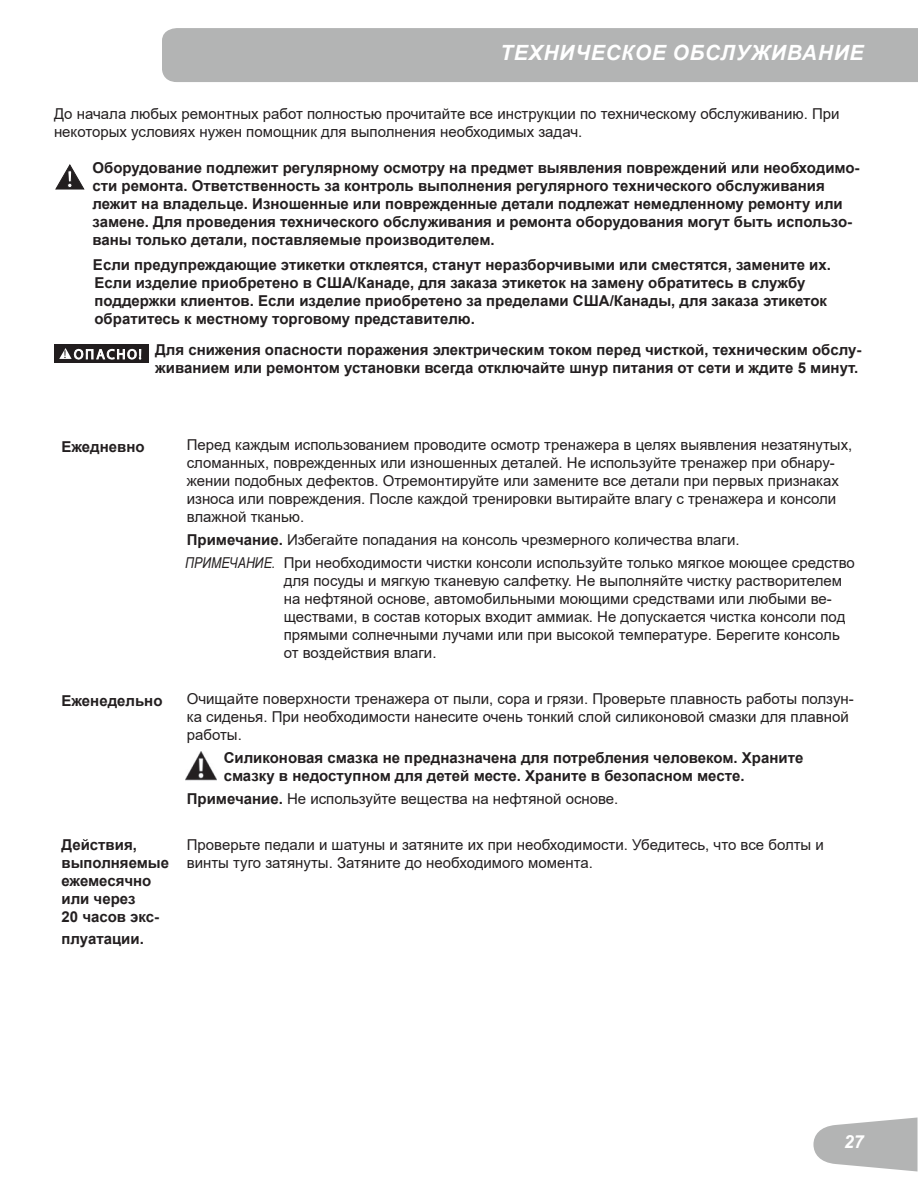
<style>
.page{position:relative;width:918px;height:1188px;background:#fff}
.page>*{position:absolute;margin:0;border:0;box-sizing:border-box;transform-origin:0 0}
.t1{font:italic 700 21px "Arial";letter-spacing:.035em;color:#fff}
.t2{font:italic 700 18px "Arial";color:#fff}
.t3{font:15px/18px "Arial";color:#231f20}
.t4{font:700 15px/18px "Arial";color:#231f20}
.t5{font:11.4px "Myriad Pro";color:#211d1e}
.s1{font-weight:700}
.s2{font-family:"Arial Narrow";font-style:italic}
</style>
<div class="page">
<div style="left:162px;top:28px;width:756px;height:54px;background:#b3b4b4"></div>
<svg style="left:813px;top:1118px;width:105px;height:54px"></svg>
<svg style="left:55px;top:164px;width:29px;height:26px"></svg>
<div style="left:54px;top:344px;width:94px;height:19px;background:#211d1e"></div>
<svg style="left:59px;top:348px;width:82px;height:12px"></svg>
<img style="left:185px;top:752px;width:32px;height:29px">
<h1 class="t1" style="left:500px;top:38px;width:365px">ТЕХНИЧЕСКОЕ ОБСЛУЖИВАНИЕ</h1>
<p class="t3" style="left:54px;top:105px;width:787px">До начала любых ремонтных работ полностью прочитайте все инструкции по техническому обслуживанию. При некоторых условиях нужен помощник для выполнения необходимых задач.</p>
<p class="t4" style="left:92px;top:159px;width:769px">Оборудование подлежит регулярному осмотру на предмет выявления повреждений или необходимо&shy;сти ремонта. Ответственность за контроль выполнения регулярного технического обслуживания лежит на владельце. Изношенные или поврежденные детали подлежат немедленному ремонту или замене. Для проведения технического обслуживания и ремонта оборудования могут быть использо&shy;ваны только детали, поставляемые производителем.</p>
<p class="t4" style="left:93px;top:256px;width:739px">Если предупреждающие этикетки отклеятся, станут неразборчивыми или сместятся, замените их.<br>Если изделие приобретено в США/Канаде, для заказа этикеток на замену обратитесь в службу поддержки клиентов. Если изделие приобретено за пределами США/Канады, для заказа этикеток обратитесь к местному торговому представителю.</p>
<p class="t5" style="left:64px;top:347px;width:4px">!</p>
<p class="t4" style="left:155px;top:341px;width:708px">Для снижения опасности поражения электрическим током перед чисткой, техническим обслу&shy;живанием или ремонтом установки всегда отключайте шнур питания от сети и ждите 5 минут.</p>
<p class="t4" style="left:62px;top:438px;width:85px">Ежедневно</p>
<p class="t3" style="left:187px;top:436px;width:667px">Перед каждым использованием проводите осмотр тренажера в целях выявления незатянутых, сломанных, поврежденных или изношенных деталей. Не используйте тренажер при обнару&shy;жении подобных дефектов. Отремонтируйте или замените все детали при первых признаках износа или повреждения. После каждой тренировки вытирайте влагу с тренажера и консоли влажной тканью.</p>
<p class="t3" style="left:185px;top:528px;width:671px;line-height:23px"><span class="s1">Примечание.</span> Избегайте попадания на консоль чрезмерного количества влаги.<br><span class="s2">ПРИМЕЧАНИЕ.</span> При необходимости чистки консоли используйте только мягкое моющее средство</p>
<p class="t3" style="left:284px;top:572px;width:563px">для посуды и мягкую тканевую салфетку. Не выполняйте чистку растворителем на нефтяной основе, автомобильными моющими средствами или любыми ве&shy;ществами, в состав которых входит аммиак. Не допускается чистка консоли под прямыми солнечными лучами или при высокой температуре. Берегите консоль от воздействия влаги.</p>
<p class="t4" style="left:62px;top:692px;width:103px">Еженедельно</p>
<p class="t3" style="left:187px;top:689px;width:669px">Очищайте поверхности тренажера от пыли, сора и грязи. Проверьте плавность работы ползун&shy;ка сиденья. При необходимости нанесите очень тонкий слой силиконовой смазки для плавной работы.</p>
<p class="t4" style="left:224px;top:749px;width:581px">Силиконовая смазка не предназначена для потребления человеком. Храните смазку в недоступном для детей месте. Храните в безопасном месте.</p>
<p class="t3" style="left:187px;top:790px;width:433px"><span class="s1">Примечание.</span> Не используйте вещества на нефтяной основе.</p>
<p class="t4" style="left:62px;top:836px;width:109px">Действия, выполняемые ежемесячно или через<br>20 часов экс-</p>
<p class="t4" style="left:62px;top:929px;width:84px">плуатации.</p>
<p class="t3" style="left:187px;top:836px;width:639px">Проверьте педали и шатуны и затяните их при необходимости. Убедитесь, что все болты и винты туго затянуты. Затяните до необходимого момента.</p>
<p class="t2" style="left:844px;top:1130px;width:22px">27</p>
</div>
